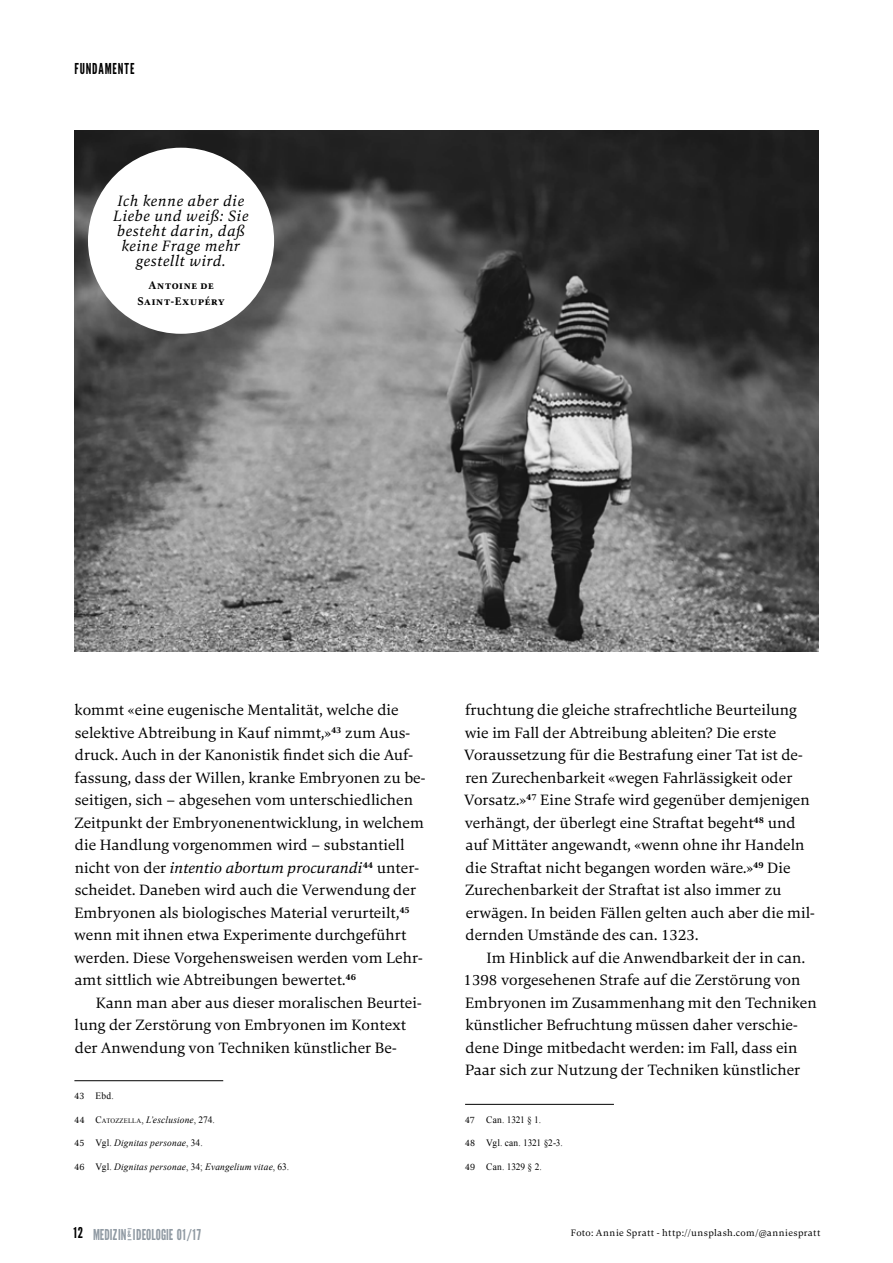
<style>
.page{position:relative;width:893px;height:1263px;background:#fff}
.page>*{position:absolute;margin:0;border:0;box-sizing:border-box;transform-origin:0 0}
.t1{font:15.75px/22.5px "Carat";color:#000}
.t2{font:italic 15.75px/15.1px "Carat";letter-spacing:.04em;color:#000;text-align:center;scale:.96 1}
.t3{font:15px "League Gothic";letter-spacing:.01em;color:#909aa3;scale:.96 1}
.t4{font:15px "League Gothic";letter-spacing:.06em;color:#000;scale:.96 1}
.t5{font:14.85px "League Gothic";color:#000}
.t6{font:700 11.55px/15.1px "Carat";letter-spacing:.07em;color:#000;text-align:center;scale:.96 1}
.t7{font:italic 9.75px "Times New Roman";letter-spacing:.02em;color:#000;scale:.96 1}
.t8{font:9.75px "Times New Roman";color:#000;scale:.96 1}
.t9{font:9.75px "Carat";letter-spacing:.035em;color:#000}
.s1{font-style:italic}
.s2{font-family:"Carat"}
.s3{font-family:"Carat";font-style:normal}
.s4{font-style:normal}
.s5{font-style:normal;font-size:6.9px}
</style>
<div class="page">
<hr style="left:74px;top:1080px;width:149px;height:1px;background:#000">
<hr style="left:465px;top:1104px;width:149px;height:1px;background:#000">
<img style="left:74px;top:130px;width:745px;height:521px">
<div style="left:88px;top:148px;width:186px;height:186px;background:#fff;border-radius:50%"></div>
<p class="t4" style="left:74px;top:60px;width:64px">FUNDAMENTE</p>
<p class="t2" style="left:114px;top:193px;width:142px">Ich kenne aber die<br>Liebe und weiß: Sie besteht darin, daß keine Frage mehr gestellt wird.</p>
<p class="t6" style="left:137px;top:278px;width:92px">Antoine de<br>Saint-Exupéry</p>
<p class="t1" style="left:74px;top:699px;width:353px">kommt «eine eugenische Mentalität, welche die selektive Abtreibung in Kauf nimmt,»<sup>43</sup> zum Aus&shy;druck. Auch in der Kanonistik findet sich die Auf&shy;fassung, dass der Willen, kranke Embryonen zu be&shy;seitigen, sich – abgesehen vom unterschiedlichen Zeitpunkt der Embryonenentwicklung, in welchem die Handlung vorgenommen wird – substantiell nicht von der <span class="s1">intentio abortum procurandi</span><sup>44</sup> unter&shy;scheidet. Daneben wird auch die Verwendung der Embryonen als biologisches Material verurteilt,<sup>45 </sup>wenn mit ihnen etwa Experimente durchgeführt werden. Diese Vorgehensweisen werden vom Lehr&shy;amt sittlich wie Abtreibungen bewertet.<sup>46</sup></p>
<p class="t1" style="left:75px;top:991px;width:348px;text-indent:21px">Kann man aber aus dieser moralischen Beurtei&shy;lung der Zerstörung von Embryonen im Kontext der Anwendung von Techniken künstlicher Be-</p>
<p class="t8" style="left:74px;top:1089px;width:43px"><span class="s2">43</span> Ebd.</p>
<p class="t7" style="left:74px;top:1113px;width:148px"><span class="s3">44</span> <span class="s4">C</span><span class="s5">ATOZZELLA</span><span class="s4">,</span> L’esclusione<span class="s4">, 274.</span></p>
<p class="t7" style="left:74px;top:1136px;width:135px"><span class="s3">45</span> <span class="s4">Vgl.</span> Dignitas personae<span class="s4">, 34.</span></p>
<p class="t7" style="left:74px;top:1160px;width:226px"><span class="s3">46</span> <span class="s4">Vgl.</span> Dignitas personae<span class="s4">, 34;</span> Evangelium vitae<span class="s4">, 63.</span></p>
<p class="t1" style="left:464px;top:699px;width:352px">fruchtung die gleiche strafrechtliche Beurteilung wie im Fall der Abtreibung ableiten? Die erste Voraussetzung für die Bestrafung einer Tat ist de&shy;ren Zurechenbarkeit «wegen Fahrlässigkeit oder Vorsatz.»<sup>47</sup> Eine Strafe wird gegenüber demjenigen verhängt, der überlegt eine Straftat begeht<sup>48</sup> und auf Mittäter angewandt, «wenn ohne ihr Handeln die Straftat nicht begangen worden wäre.»<sup>49</sup> Die Zurechenbarkeit der Straftat ist also immer zu erwägen. In beiden Fällen gelten auch aber die mil&shy;dernden Umstände des can. 1323.</p>
<p class="t1" style="left:464px;top:946px;width:355px;text-indent:23px">Im Hinblick auf die Anwendbarkeit der in can.<br>1398 vorgesehenen Strafe auf die Zerstörung von Embryonen im Zusammenhang mit den Techniken künstlicher Befruchtung müssen daher verschie&shy;dene Dinge mitbedacht werden: im Fall, dass ein Paar sich zur Nutzung der Techniken künstlicher</p>
<p class="t8" style="left:465px;top:1113px;width:81px"><span class="s2">47</span> Can. 1321 § 1.</p>
<p class="t8" style="left:465px;top:1136px;width:104px"><span class="s2">48</span> Vgl. can. 1321 §2-3.</p>
<p class="t8" style="left:465px;top:1160px;width:82px"><span class="s2">49</span> Can. 1329 § 2.</p>
<p class="t5" style="left:73px;top:1224px;width:11px">12</p>
<p class="t3" style="left:93px;top:1225px;width:114px">MEDIZIN<sup>&amp;</sup> IDEOLOGIE 01/17</p>
<p class="t9" style="left:571px;top:1227px;width:251px">Foto: Annie Spratt - http://unsplash.com/@anniespratt</p>
</div>
